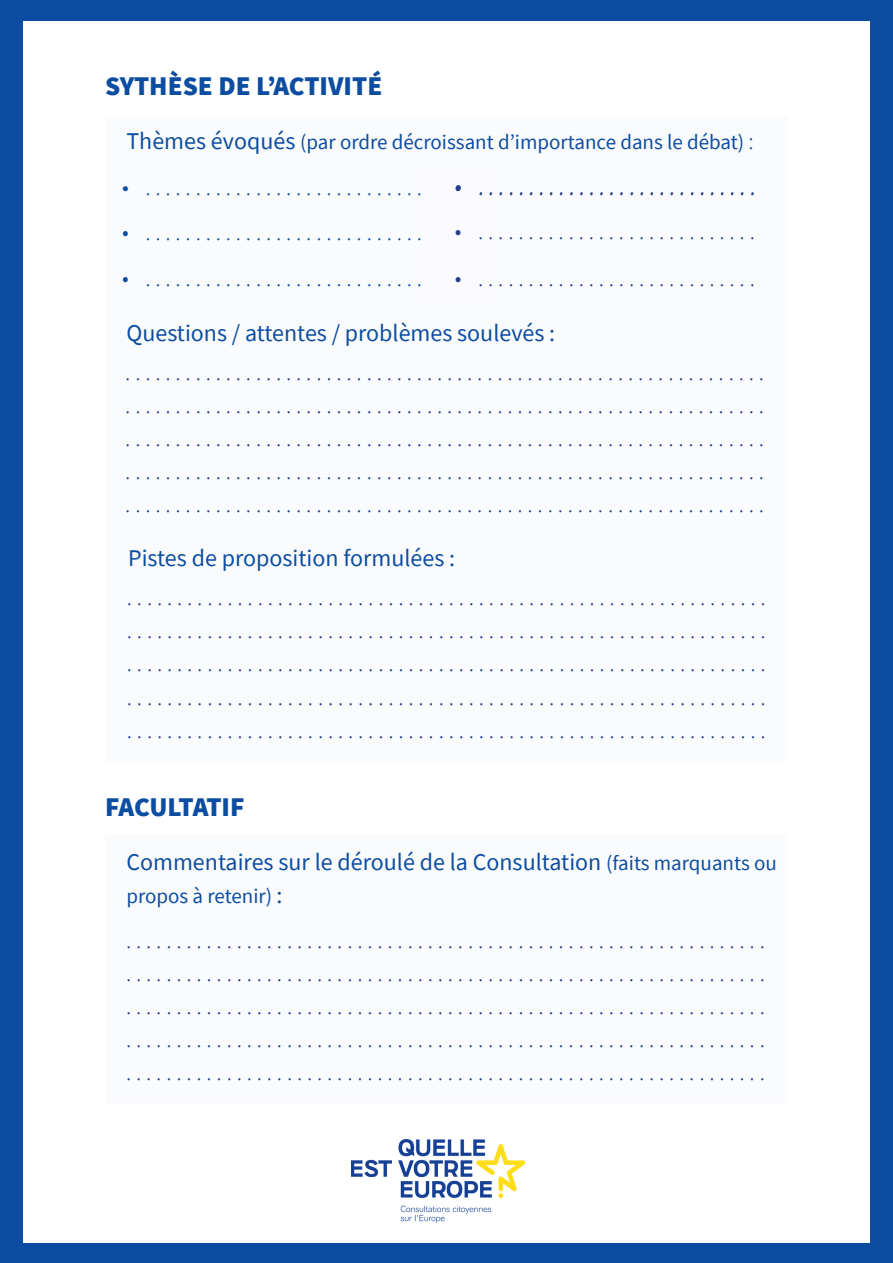
<style>
.page{position:relative;width:893px;height:1263px;background:#fff}
.page>*{position:absolute;margin:0;border:0;box-sizing:border-box;transform-origin:0 0}
.t1{font:900 27px "Source Sans Pro";color:#0d4da1}
.t2{font:900 27px "Source Sans Pro";letter-spacing:-.02em;color:#0d4da1}
.t3{font:300 24px "Source Sans Pro";color:#253f8e}
.t4{font:300 24px "Source Sans Pro";color:#0d4da1}
.t5{font:24px "Source Sans Pro";color:#0d4da1}
.t6{font:21px "Source Sans Pro";color:#0d4da1}
.s1{font-size:24px}
.s2{font-weight:300;font-size:24px}
.s3{font-family:"Myriad Pro";font-weight:400}
.s4{color:#253f8e}
.s5{font-size:21px}
</style>
<div class="page">
<div style="left:0;top:0;width:893px;height:1262px;background:#0d4da1"></div>
<div style="left:23px;top:21px;width:847px;height:1221px;background:#fff"></div>
<div style="left:105px;top:116px;width:683px;height:645px;background:#fafbfc"></div>
<div style="left:105px;top:833px;width:683px;height:271px;background:#fafbfc"></div>
<img style="left:352px;top:1140px;width:172px;height:82px">
<p class="t1" style="left:105px;top:67px;width:279px">SYTHÈSE DE L’ACTIVITÉ</p>
<p class="t6" style="left:126px;top:129px;width:629px"><span class="s1">Thèmes évoqués</span> (par ordre décroissant d’importance dans le débat) <span class="s2">:</span></p>
<p class="t4" style="left:122px;top:172px;width:635px"><span class="s3">•</span> . . . . . . . . . . . . . . . . . . . . . . . . . . . . . . . . . <span class="s4">. . . . . . . . . . . . . . . . . . . . . . . . . . . .</span></p>
<p class="t4" style="left:122px;top:218px;width:352px">• . . . . . . . . . . . . . . . . . . . . . . . . . . . . . . . . .</p>
<p class="t4" style="left:122px;top:264px;width:352px">• . . . . . . . . . . . . . . . . . . . . . . . . . . . . . . . . .</p>
<p class="t3" style="left:455px;top:172px;width:8px">•</p>
<p class="t3" style="left:455px;top:216px;width:301px">• . . . . . . . . . . . . . . . . . . . . . . . . . . . .</p>
<p class="t3" style="left:455px;top:263px;width:301px">• . . . . . . . . . . . . . . . . . . . . . . . . . . . .</p>
<p class="t5" style="left:126px;top:318px;width:430px">Questions / attentes / problèmes soulevés :</p>
<p class="t3" style="left:125px;top:358px;width:630px">. . . . . . . . . . . . . . . . . . . . . . . . . . . . . . . . . . . . . . . . . . . . . . . . . . . . . . . . . . . . . . .</p>
<p class="t3" style="left:125px;top:391px;width:630px">. . . . . . . . . . . . . . . . . . . . . . . . . . . . . . . . . . . . . . . . . . . . . . . . . . . . . . . . . . . . . . .</p>
<p class="t3" style="left:125px;top:424px;width:630px">. . . . . . . . . . . . . . . . . . . . . . . . . . . . . . . . . . . . . . . . . . . . . . . . . . . . . . . . . . . . . . .</p>
<p class="t3" style="left:125px;top:457px;width:630px">. . . . . . . . . . . . . . . . . . . . . . . . . . . . . . . . . . . . . . . . . . . . . . . . . . . . . . . . . . . . . . .</p>
<p class="t3" style="left:125px;top:490px;width:630px">. . . . . . . . . . . . . . . . . . . . . . . . . . . . . . . . . . . . . . . . . . . . . . . . . . . . . . . . . . . . . . .</p>
<p class="t5" style="left:128px;top:543px;width:329px">Pistes de proposition formulées :</p>
<p class="t3" style="left:127px;top:583px;width:630px">. . . . . . . . . . . . . . . . . . . . . . . . . . . . . . . . . . . . . . . . . . . . . . . . . . . . . . . . . . . . . . .</p>
<p class="t3" style="left:127px;top:616px;width:630px">. . . . . . . . . . . . . . . . . . . . . . . . . . . . . . . . . . . . . . . . . . . . . . . . . . . . . . . . . . . . . . .</p>
<p class="t3" style="left:127px;top:649px;width:630px">. . . . . . . . . . . . . . . . . . . . . . . . . . . . . . . . . . . . . . . . . . . . . . . . . . . . . . . . . . . . . . .</p>
<p class="t3" style="left:127px;top:682px;width:630px">. . . . . . . . . . . . . . . . . . . . . . . . . . . . . . . . . . . . . . . . . . . . . . . . . . . . . . . . . . . . . . .</p>
<p class="t3" style="left:127px;top:715px;width:630px">. . . . . . . . . . . . . . . . . . . . . . . . . . . . . . . . . . . . . . . . . . . . . . . . . . . . . . . . . . . . . . .</p>
<p class="t2" style="left:105px;top:788px;width:141px">FACULTATIF</p>
<p class="t5" style="left:126px;top:847px;width:652px">Commentaires sur le déroulé de la Consultation <span class="s5">(faits marquants ou</span></p>
<p class="t6" style="left:126px;top:883px;width:157px">propos à retenir) <span class="s1">:</span></p>
<p class="t3" style="left:126px;top:925px;width:630px">. . . . . . . . . . . . . . . . . . . . . . . . . . . . . . . . . . . . . . . . . . . . . . . . . . . . . . . . . . . . . . .</p>
<p class="t3" style="left:126px;top:958px;width:630px">. . . . . . . . . . . . . . . . . . . . . . . . . . . . . . . . . . . . . . . . . . . . . . . . . . . . . . . . . . . . . . .</p>
<p class="t3" style="left:126px;top:991px;width:630px">. . . . . . . . . . . . . . . . . . . . . . . . . . . . . . . . . . . . . . . . . . . . . . . . . . . . . . . . . . . . . . .</p>
<p class="t3" style="left:126px;top:1024px;width:630px">. . . . . . . . . . . . . . . . . . . . . . . . . . . . . . . . . . . . . . . . . . . . . . . . . . . . . . . . . . . . . . .</p>
<p class="t3" style="left:126px;top:1057px;width:630px">. . . . . . . . . . . . . . . . . . . . . . . . . . . . . . . . . . . . . . . . . . . . . . . . . . . . . . . . . . . . . . .</p>
</div>
